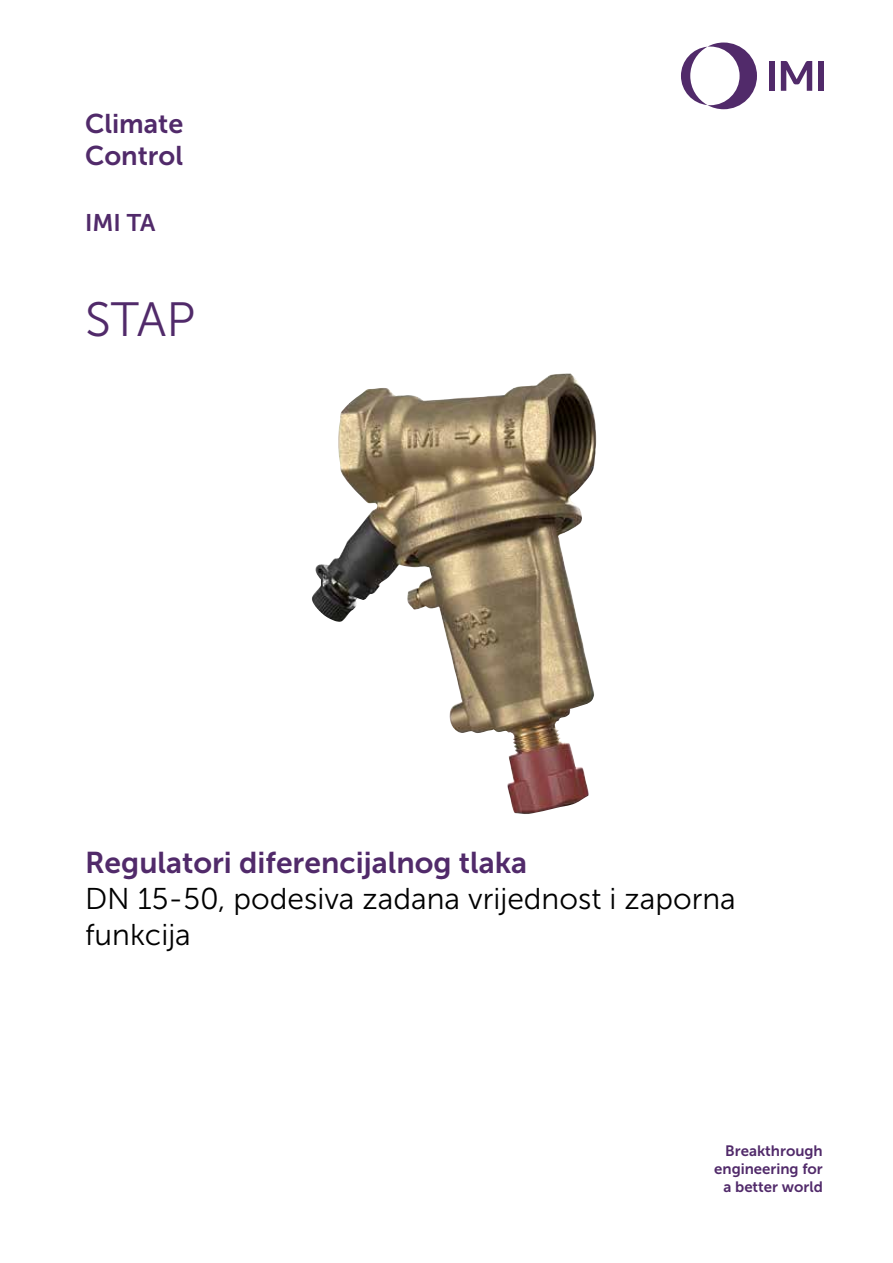
<style>
.page{position:relative;width:893px;height:1263px;background:#fff}
.page>*{position:absolute;margin:0;border:0;box-sizing:border-box;transform-origin:0 0}
.t1{font:48px "Museo Sans 300";color:#512a6a}
.t2{font:30px/36px "Museo Sans 300";color:#000}
.t3{font:30px "Museo Sans 700";color:#512a6a}
.t4{font:27px/32.4px "Museo Sans 700";color:#512a6a}
.t5{font:24px "Museo Sans 700";color:#512a6a}
.t6{font:15px/18px "Museo Sans 700";color:#512a6a;text-align:right}
</style>
<div class="page">
<svg style="left:681px;top:43px;width:76px;height:66px"></svg>
<div style="left:769px;top:61px;width:6px;height:30px;background:#512a6a"></div>
<div style="left:818px;top:61px;width:6px;height:30px;background:#512a6a"></div>
<svg style="left:781px;top:61px;width:31px;height:30px"></svg>
<img style="left:312px;top:375px;width:277px;height:439px">
<p class="t4" style="left:85px;top:107px;width:100px">Climate<br>Control</p>
<p class="t5" style="left:85px;top:210px;width:72px">IMI TA</p>
<h1 class="t1" style="left:85px;top:293px;width:112px">STAP</h1>
<p class="t3" style="left:85px;top:846px;width:444px">Regulatori diferencijalnog tlaka</p>
<p class="t2" style="left:85px;top:881px;width:652px">DN 15-50, podesiva zadana vrijednost i zaporna funkcija</p>
<p class="t6" style="left:714px;top:1142px;width:110px">Breakthrough engineering for a better world</p>
</div>
